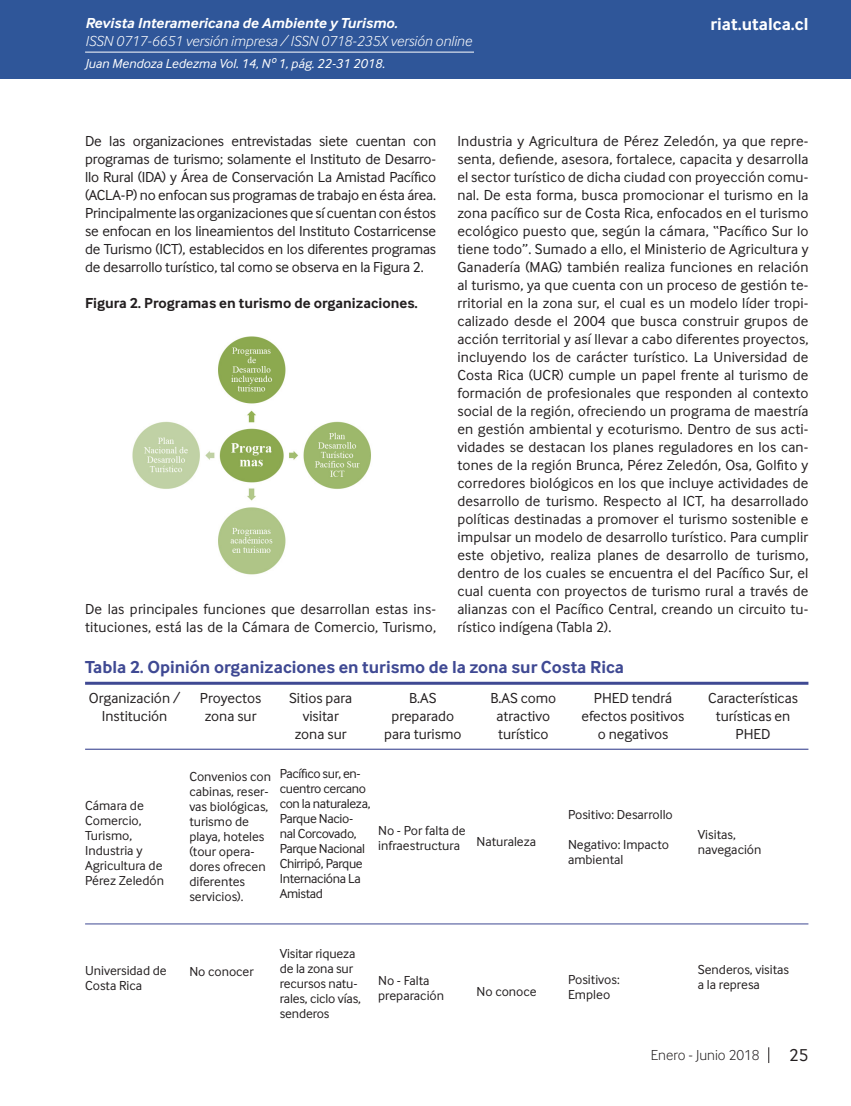
<style>
.page{position:relative;width:851px;height:1106px;background:#fff}
.page>*{position:absolute;margin:0;border:0;box-sizing:border-box;transform-origin:0 0}
.Tabla_titulo{font:700 18px "Inter Face";color:#3f4993}
.t1{font:700 18px "Inter Face";color:#fff}
.t2{font:18px "Inter Face";color:#231f20}
.Cuerpo_de_Texto{font:15px/18px "Inter Face";color:#231f20;text-align:justify}
.t3{font:italic 300 15px "Inter Face";color:#fff}
.TABLA_001{font:700 15px "Inter Face";color:#231f20}
.t4{font:italic 700 15px "Inter Face";color:#fff}
.t5{font:300 15px "Inter Face";color:#231f20}
.Cuerpo_de_Texto-2{font:13.5px/15px "Inter Face";color:#231f20}
.Cuerpo_de_Texto-3{font:13.5px/15px "Inter Face";letter-spacing:-.025em;color:#231f20}
.Cuño_de_pagina{font:italic 13.5px "Inter Face";color:#fff}
</style>
<div class="page">
<div style="left:0;top:0;width:850px;height:79px;background:#2f5699"></div>
<hr style="left:85px;top:52px;width:389px;height:1px;background:#fff">
<svg style="left:768px;top:1047px;width:1px;height:16px"></svg>
<hr style="left:85px;top:748px;width:723px;height:1px;background:#3f4993">
<hr style="left:85px;top:681px;width:723px;height:3px;background:#3f4993">
<img style="left:132px;top:336px;width:239px;height:239px">
<hr style="left:85px;top:923px;width:723px;height:1px;background:#3f4993">
<p class="t4" style="left:85px;top:15px;width:314px">Revista Interamericana de Ambiente y Turismo.</p>
<p class="t3" style="left:85px;top:33px;width:388px">ISSN 0717-6651 versión impresa / ISSN 0718-235X versión online</p>
<p class="Cuño_de_pagina" style="left:85px;top:56px;width:301px">Juan Mendoza Ledezma Vol. 14, Nº 1, pág. 22-31 2018.</p>
<p class="t1" style="left:710px;top:14px;width:99px">riat.utalca.cl</p>
<p class="Cuerpo_de_Texto" style="left:85px;top:132px;width:352px">De las organizaciones entrevistadas siete cuentan con programas de turismo; solamente el Instituto de Desarro&shy;llo Rural (IDA) y Área de Conservación La Amistad Pacífico (ACLA-P) no enfocan sus programas de trabajo en ésta área.<br>Principalmente las organizaciones que sí cuentan con éstos se enfocan en los lineamientos del Instituto Costarricense de Turismo (ICT), establecidos en los diferentes programas de desarrollo turístico, tal como se observa en la Figura 2.</p>
<p class="TABLA_001" style="left:85px;top:294px;width:334px">Figura 2. Programas en turismo de organizaciones.</p>
<p class="Cuerpo_de_Texto" style="left:85px;top:600px;width:352px">De las principales funciones que desarrollan estas ins&shy;tituciones, está las de la Cámara de Comercio, Turismo,</p>
<p class="Cuerpo_de_Texto" style="left:457px;top:132px;width:352px">Industria y Agricultura de Pérez Zeledón, ya que repre&shy;senta, defiende, asesora, fortalece, capacita y desarrolla el sector turístico de dicha ciudad con proyección comu&shy;nal. De esta forma, busca promocionar el turismo en la zona pacífico sur de Costa Rica, enfocados en el turismo ecológico puesto que, según la cámara, “Pacífico Sur lo tiene todo”. Sumado a ello, el Ministerio de Agricultura y Ganadería (MAG) también realiza funciones en relación al turismo, ya que cuenta con un proceso de gestión te&shy;rritorial en la zona sur, el cual es un modelo líder tropi&shy;calizado desde el 2004 que busca construir grupos de acción territorial y así llevar a cabo diferentes proyectos, incluyendo los de carácter turístico. La Universidad de Costa Rica (UCR) cumple un papel frente al turismo de formación de profesionales que responden al contexto social de la región, ofreciendo un programa de maestría en gestión ambiental y ecoturismo. Dentro de sus acti&shy;vidades se destacan los planes reguladores en los can&shy;tones de la región Brunca, Pérez Zeledón, Osa, Golfito y corredores biológicos en los que incluye actividades de desarrollo de turismo. Respecto al ICT, ha desarrollado políticas destinadas a promover el turismo sostenible e impulsar un modelo de desarrollo turístico. Para cumplir este objetivo, realiza planes de desarrollo de turismo, dentro de los cuales se encuentra el del Pacífico Sur, el cual cuenta con proyectos de turismo rural a través de alianzas con el Pacífico Central, creando un circuito tu&shy;rístico indígena (Tabla 2).</p>
<p class="Tabla_titulo" style="left:85px;top:657px;width:540px">Tabla 2. Opinión organizaciones en turismo de la zona sur Costa Rica</p>
<p class="Cuerpo_de_Texto" style="left:89px;top:689px;width:93px">Organización /</p>
<p class="Cuerpo_de_Texto" style="left:200px;top:689px;width:63px">Proyectos</p>
<p class="Cuerpo_de_Texto" style="left:289px;top:689px;width:64px">Sitios para</p>
<p class="Cuerpo_de_Texto" style="left:409px;top:689px;width:29px">B.AS</p>
<p class="Cuerpo_de_Texto" style="left:490px;top:689px;width:67px">B.AS como</p>
<p class="Cuerpo_de_Texto" style="left:593px;top:689px;width:80px">PHED tendrá</p>
<p class="Cuerpo_de_Texto" style="left:708px;top:689px;width:91px">Características</p>
<p class="Cuerpo_de_Texto" style="left:102px;top:707px;width:67px">Institución</p>
<p class="Cuerpo_de_Texto" style="left:205px;top:707px;width:53px">zona sur</p>
<p class="Cuerpo_de_Texto" style="left:302px;top:707px;width:38px">visitar</p>
<p class="Cuerpo_de_Texto" style="left:391px;top:707px;width:64px">preparado</p>
<p class="Cuerpo_de_Texto" style="left:496px;top:707px;width:55px">atractivo</p>
<p class="Cuerpo_de_Texto" style="left:581px;top:707px;width:104px">efectos positivos</p>
<p class="Cuerpo_de_Texto" style="left:715px;top:707px;width:76px">turísticas en</p>
<p class="Cuerpo_de_Texto" style="left:295px;top:725px;width:53px">zona sur</p>
<p class="Cuerpo_de_Texto" style="left:384px;top:725px;width:79px">para turismo</p>
<p class="Cuerpo_de_Texto" style="left:498px;top:725px;width:52px">turístico</p>
<p class="Cuerpo_de_Texto" style="left:597px;top:725px;width:72px">o negativos</p>
<p class="Cuerpo_de_Texto" style="left:735px;top:725px;width:36px">PHED</p>
<p class="Cuerpo_de_Texto-2" style="left:85px;top:797px;width:80px">Cámara de<br>Comercio,<br>Turismo,<br>Industria y<br>Agricultura de<br>Pérez Zeledón</p>
<p class="Cuerpo_de_Texto-2" style="left:85px;top:962px;width:83px">Universidad de<br>Costa Rica</p>
<p class="Cuerpo_de_Texto-2" style="left:189px;top:769px;width:83px">Convenios con cabinas, reser&shy;vas biológicas, turismo de playa, hoteles (tour opera&shy;dores ofrecen diferentes servicios).</p>
<p class="Cuerpo_de_Texto-3" style="left:280px;top:766px;width:92px">Pacífico sur, en&shy;cuentro cercano con la naturaleza,<br>Parque Nacio&shy;nal Corcovado,<br>Parque Nacional<br>Chirripó, Parque<br>Internacióna La<br>Amistad</p>
<p class="Cuerpo_de_Texto-2" style="left:378px;top:822px;width:89px">No - Por falta de infraestructura</p>
<p class="Cuerpo_de_Texto-2" style="left:476px;top:834px;width:61px">Naturaleza</p>
<p class="Cuerpo_de_Texto-2" style="left:189px;top:964px;width:66px">No conocer</p>
<p class="Cuerpo_de_Texto-2" style="left:280px;top:946px;width:83px">Visitar riqueza de la zona sur recursos natu&shy;rales, ciclo vías, senderos</p>
<p class="Cuerpo_de_Texto-2" style="left:378px;top:972px;width:53px">No - Falta</p>
<p class="Cuerpo_de_Texto-2" style="left:378px;top:987px;width:67px">preparación</p>
<p class="Cuerpo_de_Texto-2" style="left:476px;top:984px;width:62px">No conoce</p>
<p class="Cuerpo_de_Texto-2" style="left:568px;top:806px;width:106px">Positivo: Desarrollo</p>
<p class="Cuerpo_de_Texto-2" style="left:568px;top:836px;width:102px">Negativo: Impacto ambiental</p>
<p class="Cuerpo_de_Texto-2" style="left:697px;top:826px;width:39px">Visitas,</p>
<p class="Cuerpo_de_Texto-2" style="left:697px;top:841px;width:65px">navegación</p>
<p class="Cuerpo_de_Texto-2" style="left:568px;top:971px;width:53px">Positivos:</p>
<p class="Cuerpo_de_Texto-2" style="left:568px;top:986px;width:44px">Empleo</p>
<p class="Cuerpo_de_Texto-2" style="left:697px;top:961px;width:93px">Senderos, visitas</p>
<p class="Cuerpo_de_Texto-2" style="left:697px;top:976px;width:64px">a la represa</p>
<p class="t5" style="left:651px;top:1046px;width:110px">Enero - Junio 2018</p>
<p class="t2" style="left:789px;top:1045px;width:21px">25</p>
</div>
